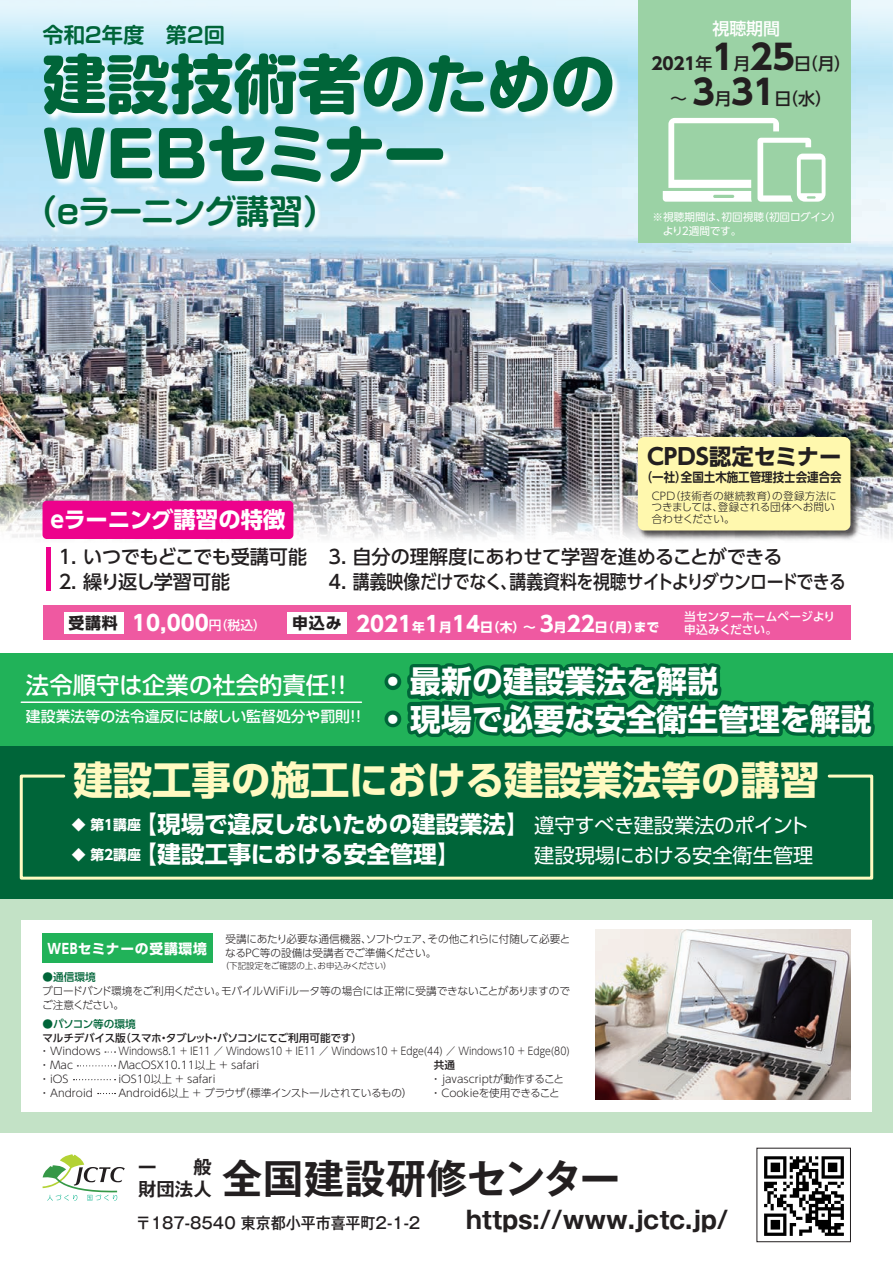
<style>
.page{position:relative;width:893px;height:1263px;background:#fff}
.page>*{position:absolute;margin:0;border:0;box-sizing:border-box;transform-origin:0 0}
.t1{font:800 63.75px/70.2px "Soft Go Std";color:#006539}
.t2{font:700 40.5px "Gothic MB101 Pr 5 De";letter-spacing:.01em;color:#231f20}
.t3{font:700 39.3px "UD Shin Go Pro";color:#fffac1}
.t4{font:700 33.45px "Soft Go Std De";letter-spacing:-.05em;color:#006539}
.t5{font:700 30.9px/37.2px "UD Shin Go Pro";color:#fff}
.t6{font:700 24.45px "Gothic MB101 Pr 5";color:#231f20;scale:.94 1}
.t7{font:700 23.4px "UD Shin Go Pro";color:#fff}
.t8{font:500 23.4px "Soft Go Std";color:#fff}
.t9{font:700 22.35px "UD Shin Go Pro";color:#fff}
.t10{font:700 22.35px "UD Shin Go Pro";color:#231f20}
.t11{font:700 21.3px "UD Shin Go Pro";color:#fff}
.t12{font:700 21.3px "Soft Go Std De";color:#006539}
.t13{font:20.25px "UD Shin Go Pro";color:#fff}
.t14{font:500 19.2px "UD Shin Go Pro";letter-spacing:-.02em;color:#231f20}
.t15{font:500 19.2px "UD Shin Go Pro";letter-spacing:-.06em;color:#231f20}
.t16{font:700 18.45px "Gothic MB101 Pr 5 De";color:#231f20}
.t17{font:500 16.95px/35px "UD Shin Go Pro";color:#231f20;text-align:center}
.t18{font:500 15.9px "Gothic MB101 Pr 5";color:#231f20;scale:.94 1}
.t19{font:700 15.9px "UD Shin Go Pro";color:#231f20}
.t20{font:500 14.85px "Soft Go Std";color:#fff}
.t21{font:700 13.8px "UD Shin Go Pro";letter-spacing:.05em;color:#fff;scale:.85 1}
.t22{font:700 12.75px "UD Shin Go Pro";color:#fff}
.t23{font:700 12.75px "UD Shin Go Pro De";color:#231f20;scale:.9 1}
.t24{font:500 11.7px "UD Shin Go Pro";color:#fff}
.t25{font:300 10.65px/11.7px "UD Shin Go Pro";color:#231f20}
.t26{font:300 10.65px/13.8px "UD Shin Go Pro";letter-spacing:-.02em;color:#231f20}
.t27{font:300 10.65px "UD Shin Go Pro";color:#231f20;scale:.87 1}
.t28{font:500 10.65px "UD Shin Go Pro";letter-spacing:-.03em;color:#231f20}
.t29{font:10.65px/13.8px "UD Shin Go Pro";letter-spacing:-.01em;color:#fff}
.t30{font:500 10.65px "UD Shin Go Pro";letter-spacing:-.03em;color:#006539}
.t31{font:500 10.65px "UD Shin Go Pro";color:#006539}
.t32{font:300 8.55px "UD Shin Go Pro";color:#231f20}
.s1{color:#fff}
.s2{font-weight:700}
.s3{font-weight:700;font-size:34.05px}
.s4{font-size:15.9px;color:#231f20}
.s5{font-weight:500;font-size:12.75px}
.s6{font-size:21.3px}
.s7{font-weight:400;font-size:20.25px}
.s8{font-size:18.45px}
</style>
<div class="page">
<div style="left:0;top:653px;width:893px;height:93px;background:#21b259"></div>
<div style="left:0;top:746px;width:893px;height:153px;background:#006539"></div>
<svg style="left:19px;top:774px;width:855px;height:106px"></svg>
<img style="left:0;top:72px;width:893px;height:408px">
<div style="left:0;top:0;width:893px;height:72px;background:linear-gradient(to bottom,#ecf8fe,#a6def3)"></div>
<svg style="left:43px;top:1154px;width:82px;height:47px"></svg>
<div style="left:757px;top:1148px;width:94px;height:94px;background:#fff;border:1px solid #231f20"></div>
<img style="left:764px;top:1156px;width:80px;height:80px">
<div style="left:0;top:899px;width:893px;height:234px;background:#c3e2c6"></div>
<div style="left:21px;top:921px;width:851px;height:191px;background:#fff"></div>
<svg style="left:0;top:480px;width:893px;height:59px"></svg>
<div style="left:638px;top:0;width:212px;height:242px;background:#9bd2a5"></div>
<svg style="left:663px;top:118px;width:162px;height:84px"></svg>
<img style="left:595px;top:929px;width:255px;height:170px">
<div style="left:43px;top:933px;width:170px;height:30px;background:#21b259"></div>
<svg style="left:98px;top:1093px;width:18px;height:1px"></svg>
<svg style="left:73px;top:1079px;width:43px;height:1px"></svg>
<svg style="left:77px;top:1065px;width:39px;height:1px"></svg>
<img style="left:636px;top:435px;width:225px;height:105px">
<div style="left:638px;top:437px;width:212px;height:93px;background:#fff8ae;border-radius:6px"></div>
<div style="left:43px;top:606px;width:807px;height:34px;background:#ef59a1"></div>
<div style="left:64px;top:612px;width:59px;height:22px;background:#fff"></div>
<div style="left:288px;top:612px;width:59px;height:22px;background:#fff"></div>
<div style="left:43px;top:501px;width:250px;height:38px;background:#ed028c;border-radius:4px"></div>
<hr style="left:47px;top:547px;width:4px;height:44px;background:#ed028c">
<img style="left:40px;top:50px;width:586px;height:151px">
<img style="left:37px;top:193px;width:292px;height:45px">
<div style="left:384px;top:673px;width:17px;height:17px;border:8px solid #006539;border-radius:50%"></div>
<div style="left:384px;top:710px;width:17px;height:17px;border:8px solid #006539;border-radius:50%"></div>
<svg style="left:407px;top:663px;width:468px;height:75px"></svg>
<hr style="left:21px;top:701px;width:340px;height:2px;background:#fff">
<h3 class="t12" style="left:42px;top:20px;width:184px">令和2年度　第2回</h3>
<h1 class="t1" style="left:42px;top:44px;width:574px">建設技術者のための<br>WEBセミナー</h1>
<h3 class="t4" style="left:24px;top:188px;width:314px">（eラーニング講習）</h3>
<h3 class="t17" style="left:651px;top:11px;width:201px"><span class="s1">視聴期間<br></span><span class="s2">2021</span>年<span class="s3">1</span>月<span class="s3">25</span>日（月）～ <span class="s3">3</span>月<span class="s3">31</span>日（水）</h3>
<p class="t29" style="left:652px;top:210px;width:190px">※視聴期間は、初回視聴（初回ログイン）　より2週間です。</p>
<h3 class="t9" style="left:50px;top:501px;width:237px">eラーニング講習の特徴</h3>
<h3 class="t10" style="left:647px;top:438px;width:196px">CPDS認定セミナー</h3>
<p class="t23" style="left:641px;top:467px;width:225px">（一社）全国土木施工管理技士会連合会</p>
<p class="t25" style="left:652px;top:489px;width:187px">CPD（技術者の継続教育）の登録方法につきましては、登録される団体へお問い合わせください。</p>
<h3 class="t14" style="left:59px;top:541px;width:250px">1. いつでもどこでも受講可能</h3>
<h3 class="t15" style="left:59px;top:566px;width:173px">2. 繰り返し学習可能</h3>
<h3 class="t14" style="left:328px;top:541px;width:456px">3. 自分の理解度にあわせて学習を進めることができる</h3>
<h3 class="t14" style="left:328px;top:566px;width:519px">4. 講義映像だけでなく、講義資料を視聴サイトよりダウンロードできる</h3>
<h3 class="t11" style="left:68px;top:606px;width:199px"><span class="s4">受講料</span> 10,000<span class="s5">円（税込）</span></h3>
<p class="t22" style="left:356px;top:617px;width:305px"><span class="s6">2021</span>年<span class="s6">1</span>月<span class="s6">14</span>日（木）～ <span class="s6">3</span>月<span class="s6">22</span>日（月）まで</p>
<p class="t24" style="left:684px;top:607px;width:152px">当センターホームページより</p>
<h3 class="t19" style="left:292px;top:610px;width:51px">申込み</h3>
<p class="t24" style="left:684px;top:620px;width:94px">申込みください。</p>
<h3 class="t8" style="left:26px;top:668px;width:330px">法令順守は企業の社会的責任！！</h3>
<h3 class="t20" style="left:26px;top:705px;width:337px">建設業法等の法令違反には厳しい監督処分や罰則!!</h3>
<h3 class="t5" style="left:377px;top:662px;width:496px">・ 最新の建設業法を解説<br>・ 現場で必要な安全衛生管理を解説</h3>
<h3 class="t3" style="left:73px;top:748px;width:748px">建設工事の施工における建設業法等の講習</h3>
<h3 class="t7" style="left:72px;top:805px;width:738px"><sup>◆</sup> <sup>第1講座</sup> 【現場で違反しないための建設業法】 <span class="s7">遵守すべき建設業法のポイント</span></h3>
<h3 class="t7" style="left:72px;top:835px;width:390px"><sup>◆</sup> <sup>第2講座</sup> 【建設工事における安全管理】</h3>
<h3 class="t13" style="left:534px;top:839px;width:281px">建設現場における安全衛生管理</h3>
<p class="t21" style="left:48px;top:937px;width:189px">WEBセミナーの受講環境</p>
<p class="t26" style="left:225px;top:931px;width:347px">受講にあたり必要な通信機器、ソフトウェア、その他これらに付随して必要となるPC等の設備は受講者でご準備ください。</p>
<p class="t32" style="left:221px;top:958px;width:172px">（下記設定をご確認の上、お申込みください）</p>
<p class="t31" style="left:43px;top:968px;width:55px">●通信環境</p>
<p class="t25" style="left:42px;top:983px;width:529px;line-height:13.8px">ブロードバンド環境をご利用ください。モバイルWiFiルータ等の場合には正常に受講できないことがありますのでご注意ください。</p>
<p class="t30" style="left:43px;top:1015px;width:95px">●パソコン等の環境</p>
<p class="t28" style="left:42px;top:1029px;width:321px">マルチデバイス版（スマホ・タブレット・パソコンにてご利用可能です）</p>
<p class="t25" style="left:39px;top:1045px;width:63px">・ Windows</p>
<p class="t27" style="left:118px;top:1043px;width:521px">Windows8.1 + IE11 ／ Windows10 + IE11 ／ Windows10 + Edge(44) ／ Windows10 + Edge(80)</p>
<p class="t25" style="left:39px;top:1059px;width:35px">・ Mac</p>
<p class="t25" style="left:118px;top:1059px;width:143px">MacOSX10.11以上 + safari</p>
<p class="t28" style="left:434px;top:1056px;width:23px">共通</p>
<p class="t25" style="left:39px;top:1073px;width:31px">・ iOS</p>
<p class="t25" style="left:118px;top:1073px;width:99px">iOS10以上 + safari</p>
<p class="t25" style="left:430px;top:1073px;width:135px">・ javascriptが動作すること</p>
<p class="t25" style="left:39px;top:1087px;width:55px">・ Android</p>
<p class="t26" style="left:118px;top:1085px;width:296px">Android6以上 + ブラウザ（標準インストールされているもの）</p>
<p class="t26" style="left:430px;top:1085px;width:131px">・ Cookieを使用できること</p>
<h3 class="t16" style="left:138px;top:1152px;width:75px">一　　般</h3>
<h2 class="t2" style="left:138px;top:1145px;width:484px"><span class="s8">財団法人</span>全国建設研修センター</h2>
<h3 class="t18" style="left:136px;top:1210px;width:304px">〒187-8540 東京都小平市喜平町2-1-2</h3>
<h3 class="t6" style="left:466px;top:1200px;width:280px">https://www.jctc.jp/</h3>
</div>
